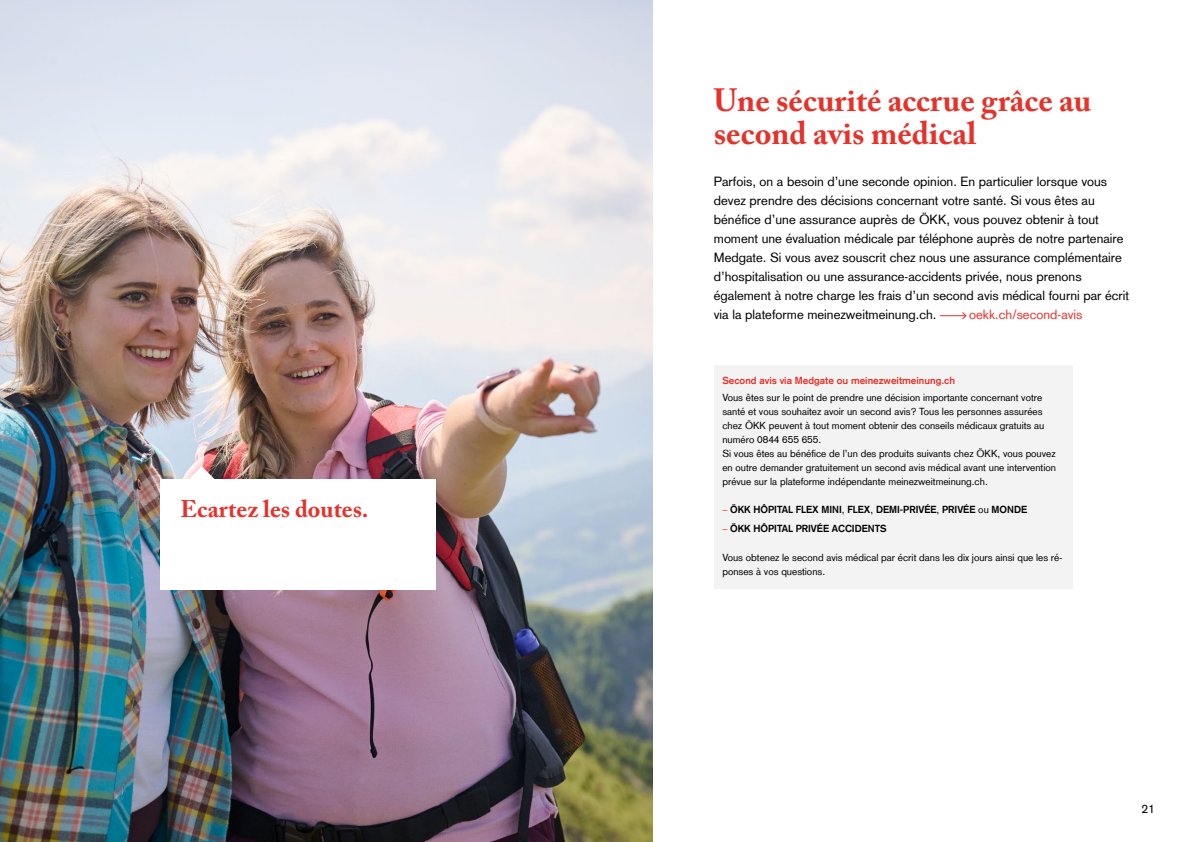
<style>
.page{position:relative;width:1191px;height:842px;background:#fff}
.page>*{position:absolute;margin:0;border:0;box-sizing:border-box;transform-origin:0 0}
.t1{font:700 32px/33px "Adobe Caslon Pro";color:#e5322b}
.t2{font:700 24px "Adobe Caslon Pro";color:#e5322b}
.t3{font:13px/19px "Basic Commercial LT Com";color:#000}
.t4{font:13px "Basic Commercial LT Com";color:#e5322b}
.t5{font:12px "Basic Commercial LT Com";color:#000}
.t6{font:10px/14px "Basic Commercial LT Com";color:#000}
.t7{font:700 10px "Basic Commercial LT Com";color:#000}
.t8{font:700 10px "Basic Commercial LT Com";color:#e5322b}
.s1{font-weight:400;color:#e5322b}
.s2{font-weight:400}
</style>
<div class="page">
<img style="left:0;top:0;width:652px;height:842px">
<svg style="left:940px;top:312px;width:26px;height:8px"></svg>
<div style="left:714px;top:365px;width:358px;height:224px;background:#f3f3f3"></div>
<div style="left:160px;top:479px;width:275px;height:111px;background:#fff"></div>
<svg style="left:188px;top:466px;width:28px;height:13px"></svg>
<h2 class="t2" style="left:180px;top:495px;width:190px">Ecartez les doutes.</h2>
<h1 class="t1" style="left:714px;top:84px;width:379px">Une sécurité accrue grâce au second avis médical</h1>
<p class="t3" style="left:714px;top:172px;width:417px">Parfois, on a besoin d’une seconde opinion. En particulier lorsque vous devez prendre des décisions concernant votre santé. Si vous êtes au bénéfice d’une assurance auprès de ÖKK, vous pouvez obtenir à tout moment une évaluation médicale par téléphone auprès de notre partenaire Medgate. Si vous avez souscrit chez nous une assurance complémentaire d’hospitalisation ou une assurance-accidents privée, nous prenons également à notre charge les frais d’un second avis médical fourni par écrit via la plateforme meinezweitmeinung.ch.</p>
<h3 class="t4" style="left:969px;top:307px;width:115px">oekk.ch/second-avis</h3>
<p class="t8" style="left:722px;top:374px;width:234px">Second avis via Medgate ou meinezweitmeinung.ch</p>
<p class="t6" style="left:722px;top:390px;width:335px">Vous êtes sur le point de prendre une décision importante concernant votre santé et vous souhaitez avoir un second avis? Tous les personnes assurées chez ÖKK peuvent à tout moment obtenir des conseils médicaux gratuits au numéro 0844 655 655.<br>Si vous êtes au bénéfice de l’un des produits suivants chez ÖKK, vous pouvez en outre demander gratuitement un second avis médical avant une intervention prévue sur la plateforme indépendante meinezweitmeinung.ch.</p>
<p class="t7" style="left:722px;top:503px;width:306px"><span class="s1">–</span> ÖKK HÔPITAL FLEX MINI<span class="s2">,</span> FLEX<span class="s2">,</span> DEMI-PRIVÉE<span class="s2">,</span> PRIVÉE <span class="s2">ou</span> MONDE</p>
<p class="t7" style="left:722px;top:523px;width:166px"><span class="s1">–</span> ÖKK HÔPITAL PRIVÉE ACCIDENTS</p>
<p class="t6" style="left:722px;top:550px;width:341px">Vous obtenez le second avis médical par écrit dans les dix jours ainsi que les ré&shy;ponses à vos questions.</p>
<p class="t5" style="left:1141px;top:801px;width:15px">21</p>
</div>
